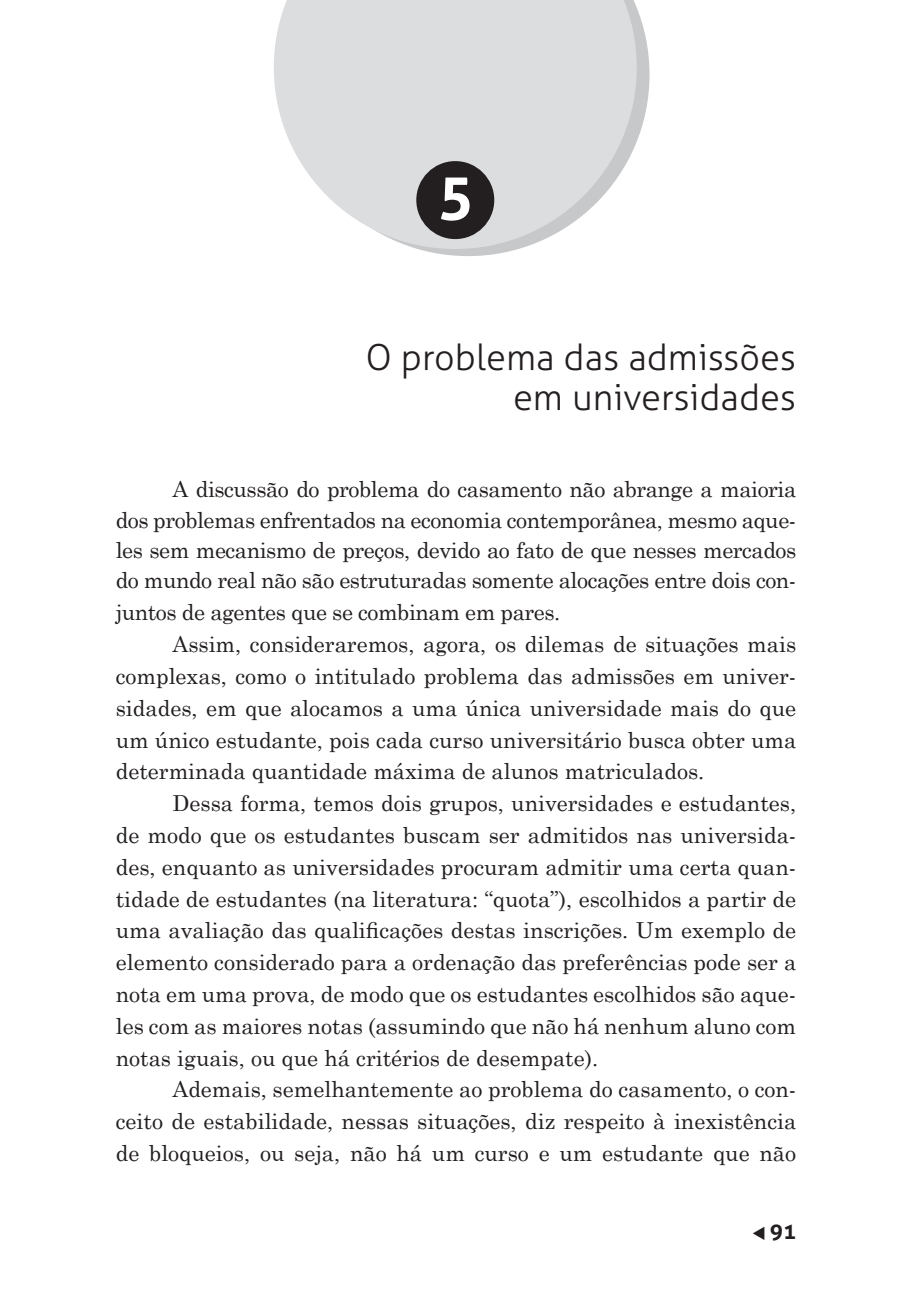
<style>
.page{position:relative;width:912px;height:1309px;background:#fff}
.page>*{position:absolute;margin:0;border:0;box-sizing:border-box;transform-origin:0 0}
.t1{font:700 60px "Aller";color:#fff}
.t2{font:300 36px/40px "Aller";color:#231f20;text-align:right}
.t3{font:22px/31.8px "Century Schoolbook";color:#231f20;text-align:justify}
.t4{font:700 22px "Aller";color:#231f20}
</style>
<div class="page">
<svg style="left:418px;top:9px;width:231px;height:247px"></svg>
<svg style="left:274px;top:0;width:363px;height:249px;background:#dfe0e2"></svg>
<div style="left:416px;top:161px;width:78px;height:78px;background:#231f20;border-radius:50%"></div>
<h1 class="t1" style="left:438px;top:158px;width:37px">5</h1>
<h2 class="t2" style="left:366px;top:337px;width:432px">O problema das admissões em universidades</h2>
<p class="t3" style="left:116px;top:472px;width:682px;line-height:30.8px;text-indent:57px">A discussão do problema do casamento não abrange a maioria dos problemas enfrentados na economia contemporânea, mesmo aque&shy;les sem mecanismo de preços, devido ao fato de que nesses mercados do mundo real não são estruturadas somente alocações entre dois con&shy;juntos de agentes que se combinam em pares.</p>
<p class="t3" style="left:116px;top:626px;width:682px;text-indent:57px">Assim, consideraremos, agora, os dilemas de situações mais complexas, como o intitulado problema das admissões em univer&shy;sidades, em que alocamos a uma única universidade mais do que um único estudante, pois cada curso universitário busca obter uma determinada quantidade máxima de alunos matriculados.</p>
<p class="t3" style="left:116px;top:785px;width:682px;text-indent:57px">Dessa forma, temos dois grupos, universidades e estudantes, de modo que os estudantes buscam ser admitidos nas universida&shy;des, enquanto as universidades procuram admitir uma certa quan&shy;tidade de estudantes (na literatura: “quota”), escolhidos a partir de uma avaliação das qualificações destas inscrições. Um exemplo de elemento considerado para a ordenação das preferências pode ser a nota em uma prova, de modo que os estudantes escolhidos são aque&shy;les com as maiores notas (assumindo que não há nenhum aluno com notas iguais, ou que há critérios de desempate).</p>
<p class="t3" style="left:116px;top:1071px;width:682px;text-indent:57px">Ademais, semelhantemente ao problema do casamento, o con&shy;ceito de estabilidade, nessas situações, diz respeito à inexistência de bloqueios, ou seja, não há um curso e um estudante que não</p>
<p class="t4" style="left:752px;top:1217px;width:46px">▼ 91</p>
</div>
